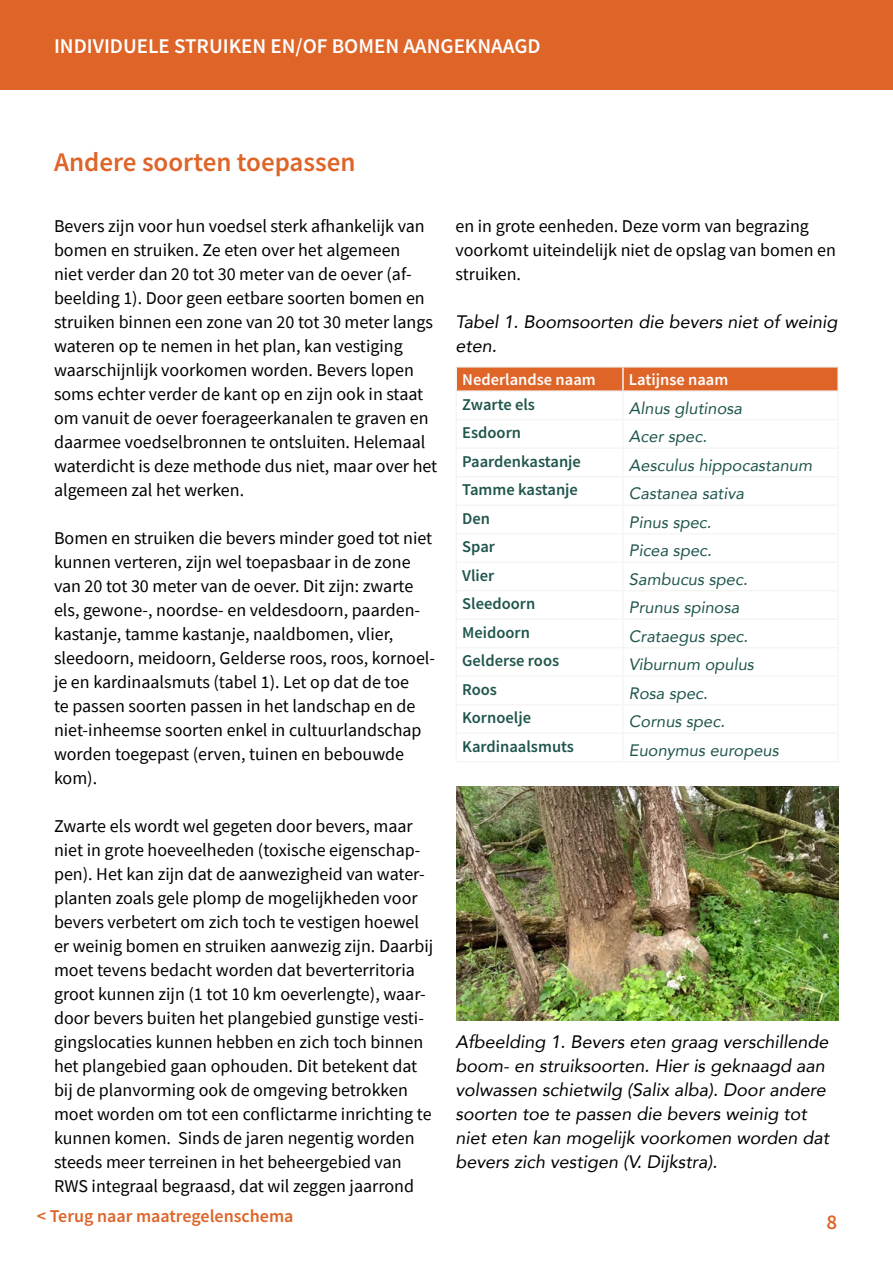
<style>
.page{position:relative;width:893px;height:1263px;background:#fff}
.page>*{position:absolute;margin:0;border:0;box-sizing:border-box;transform-origin:0 0}
.t1{font:600 27px "Source Sans Pro";color:#de6428}
.t2{font:600 21px "Source Sans Pro";color:#fff}
.t3{font:600 21px "Source Sans Pro";color:#de6428}
.t4{font:18px/24px "Source Sans Pro";color:#000}
.t5{font:italic 18px/24px "Avenir";color:#000}
.t6{font:600 18px "Source Sans Pro";color:#de6428}
.t7{font:italic 16.5px "Avenir";color:#1f554d}
.t8{font:600 16.5px "Source Sans Pro";color:#1f554d}
.t9{font:600 16.5px "Source Sans Pro";color:#fff}
.t10{font:600 16.5px "Source Sans Pro";color:#fff}
</style>
<div class="page">
<div style="left:0;top:0;width:893px;height:89px;background:#de6428"></div>
<img style="left:456px;top:786px;width:383px;height:234px">
<div style="left:457px;top:368px;width:380px;height:22px;background:#de6428"></div>
<hr style="left:455px;top:366px;width:168px;height:2px;background:#f5f6f4">
<hr style="left:455px;top:368px;width:2px;height:22px;background:#f5f6f4">
<hr style="left:623px;top:366px;width:216px;height:2px;background:#f5f6f4">
<hr style="left:622px;top:368px;width:2px;height:22px;background:#f5f6f4">
<hr style="left:837px;top:368px;width:2px;height:22px;background:#f5f6f4">
<hr style="left:455px;top:390px;width:168px;height:2px;background:#f5f6f4">
<hr style="left:455px;top:392px;width:2px;height:27px;background:#f5f6f4">
<hr style="left:623px;top:390px;width:216px;height:2px;background:#f5f6f4">
<hr style="left:622px;top:392px;width:2px;height:27px;background:#f5f6f4">
<hr style="left:837px;top:392px;width:2px;height:27px;background:#f5f6f4">
<hr style="left:455px;top:419px;width:168px;height:1px;background:#f5f6f4">
<hr style="left:455px;top:420px;width:2px;height:27px;background:#f5f6f4">
<hr style="left:623px;top:419px;width:216px;height:1px;background:#f5f6f4">
<hr style="left:622px;top:420px;width:2px;height:27px;background:#f5f6f4">
<hr style="left:837px;top:420px;width:2px;height:27px;background:#f5f6f4">
<hr style="left:455px;top:447px;width:168px;height:2px;background:#f5f6f4">
<hr style="left:455px;top:449px;width:2px;height:27px;background:#f5f6f4">
<hr style="left:623px;top:447px;width:216px;height:2px;background:#f5f6f4">
<hr style="left:622px;top:449px;width:2px;height:27px;background:#f5f6f4">
<hr style="left:837px;top:449px;width:2px;height:27px;background:#f5f6f4">
<hr style="left:455px;top:476px;width:168px;height:1px;background:#f5f6f4">
<hr style="left:455px;top:477px;width:2px;height:27px;background:#f5f6f4">
<hr style="left:623px;top:476px;width:216px;height:1px;background:#f5f6f4">
<hr style="left:622px;top:477px;width:2px;height:27px;background:#f5f6f4">
<hr style="left:837px;top:477px;width:2px;height:27px;background:#f5f6f4">
<hr style="left:455px;top:504px;width:168px;height:2px;background:#f5f6f4">
<hr style="left:455px;top:506px;width:2px;height:27px;background:#f5f6f4">
<hr style="left:623px;top:504px;width:216px;height:2px;background:#f5f6f4">
<hr style="left:622px;top:506px;width:2px;height:27px;background:#f5f6f4">
<hr style="left:837px;top:506px;width:2px;height:27px;background:#f5f6f4">
<hr style="left:455px;top:533px;width:168px;height:1px;background:#f5f6f4">
<hr style="left:455px;top:534px;width:2px;height:27px;background:#f5f6f4">
<hr style="left:623px;top:533px;width:216px;height:1px;background:#f5f6f4">
<hr style="left:622px;top:534px;width:2px;height:27px;background:#f5f6f4">
<hr style="left:837px;top:534px;width:2px;height:27px;background:#f5f6f4">
<hr style="left:455px;top:561px;width:168px;height:2px;background:#f5f6f4">
<hr style="left:455px;top:563px;width:2px;height:27px;background:#f5f6f4">
<hr style="left:623px;top:561px;width:216px;height:2px;background:#f5f6f4">
<hr style="left:622px;top:563px;width:2px;height:27px;background:#f5f6f4">
<hr style="left:837px;top:563px;width:2px;height:27px;background:#f5f6f4">
<hr style="left:455px;top:590px;width:168px;height:1px;background:#f5f6f4">
<hr style="left:455px;top:591px;width:2px;height:27px;background:#f5f6f4">
<hr style="left:623px;top:590px;width:216px;height:1px;background:#f5f6f4">
<hr style="left:622px;top:591px;width:2px;height:27px;background:#f5f6f4">
<hr style="left:837px;top:591px;width:2px;height:27px;background:#f5f6f4">
<hr style="left:455px;top:618px;width:168px;height:2px;background:#f5f6f4">
<hr style="left:455px;top:620px;width:2px;height:27px;background:#f5f6f4">
<hr style="left:623px;top:618px;width:216px;height:2px;background:#f5f6f4">
<hr style="left:622px;top:620px;width:2px;height:27px;background:#f5f6f4">
<hr style="left:837px;top:620px;width:2px;height:27px;background:#f5f6f4">
<hr style="left:455px;top:647px;width:168px;height:1px;background:#f5f6f4">
<hr style="left:455px;top:648px;width:2px;height:27px;background:#f5f6f4">
<hr style="left:623px;top:647px;width:216px;height:1px;background:#f5f6f4">
<hr style="left:622px;top:648px;width:2px;height:27px;background:#f5f6f4">
<hr style="left:837px;top:648px;width:2px;height:27px;background:#f5f6f4">
<hr style="left:455px;top:675px;width:168px;height:2px;background:#f5f6f4">
<hr style="left:455px;top:677px;width:2px;height:27px;background:#f5f6f4">
<hr style="left:623px;top:675px;width:216px;height:2px;background:#f5f6f4">
<hr style="left:622px;top:677px;width:2px;height:27px;background:#f5f6f4">
<hr style="left:837px;top:677px;width:2px;height:27px;background:#f5f6f4">
<hr style="left:455px;top:704px;width:168px;height:1px;background:#f5f6f4">
<hr style="left:455px;top:705px;width:2px;height:27px;background:#f5f6f4">
<hr style="left:623px;top:704px;width:216px;height:1px;background:#f5f6f4">
<hr style="left:622px;top:705px;width:2px;height:27px;background:#f5f6f4">
<hr style="left:837px;top:705px;width:2px;height:27px;background:#f5f6f4">
<hr style="left:455px;top:732px;width:168px;height:2px;background:#f5f6f4">
<hr style="left:455px;top:734px;width:2px;height:27px;background:#f5f6f4">
<hr style="left:623px;top:732px;width:216px;height:2px;background:#f5f6f4">
<hr style="left:622px;top:734px;width:2px;height:27px;background:#f5f6f4">
<hr style="left:837px;top:734px;width:2px;height:27px;background:#f5f6f4">
<hr style="left:455px;top:761px;width:168px;height:1px;background:#f5f6f4">
<hr style="left:623px;top:761px;width:216px;height:1px;background:#f5f6f4">
<p class="t2" style="left:54px;top:32px;width:488px">INDIVIDUELE STRUIKEN EN/OF BOMEN AANGEKNAAGD</p>
<h1 class="t1" style="left:54px;top:145px;width:303px">Andere soorten toepassen</h1>
<p class="t4" style="left:54px;top:214px;width:385px">Bevers zijn voor hun voedsel sterk afhankelijk van bomen en struiken. Ze eten over het algemeen<br>niet verder dan 20 tot 30 meter van de oever (af&shy;beelding 1). Door geen eetbare soorten bomen en struiken binnen een zone van 20 tot 30 meter langs wateren op te nemen in het plan, kan vestiging waarschijnlijk voorkomen worden. Bevers lopen soms echter verder de kant op en zijn ook in staat om vanuit de oever foerageerkanalen te graven en daarmee voedselbronnen te ontsluiten. Helemaal waterdicht is deze methode dus niet, maar over het algemeen zal het werken.</p>
<p class="t4" style="left:54px;top:526px;width:383px">Bomen en struiken die bevers minder goed tot niet kunnen verteren, zijn wel toepasbaar in de zone van 20 tot 30 meter van de oever. Dit zijn: zwarte els, gewone-, noordse- en veldesdoorn, paarden&shy;kastanje, tamme kastanje, naaldbomen, vlier, sleedoorn, meidoorn, Gelderse roos, roos, kornoel&shy;je en kardinaalsmuts (tabel 1). Let op dat de toe<br>te passen soorten passen in het landschap en de niet-inheemse soorten enkel in cultuurlandschap worden toegepast (erven, tuinen en bebouwde kom).</p>
<p class="t4" style="left:54px;top:814px;width:381px">Zwarte els wordt wel gegeten door bevers, maar niet in grote hoeveelheden (toxische eigenschap&shy;pen). Het kan zijn dat de aanwezigheid van water&shy;planten zoals gele plomp de mogelijkheden voor bevers verbetert om zich toch te vestigen hoewel er weinig bomen en struiken aanwezig zijn. Daarbij moet tevens bedacht worden dat beverterritoria groot kunnen zijn (1 tot 10 km oeverlengte), waar&shy;door bevers buiten het plangebied gunstige vesti&shy;gingslocaties kunnen hebben en zich toch binnen het plangebied gaan ophouden. Dit betekent dat bij de planvorming ook de omgeving betrokken moet worden om tot een conflictarme inrichting te kunnen komen. Sinds de jaren negentig worden steeds meer terreinen in het beheergebied van RWS integraal begraasd, dat wil zeggen jaarrond</p>
<p class="t6" style="left:37px;top:1205px;width:258px">&lt; Terug naar maatregelenschema</p>
<p class="t4" style="left:455px;top:213px;width:382px">en in grote eenheden. Deze vorm van begrazing voorkomt uiteindelijk niet de opslag van bomen en struiken.</p>
<p class="t5" style="left:455px;top:309px;width:383px">Tabel 1. Boomsoorten die bevers niet of weinig eten.</p>
<p class="t9" style="left:462px;top:369px;width:135px">Nederlandse naam</p>
<p class="t10" style="left:629px;top:369px;width:101px">Latijnse naam</p>
<p class="t8" style="left:462px;top:393px;width:74px">Zwarte els</p>
<p class="t7" style="left:629px;top:398px;width:115px">Alnus glutinosa</p>
<p class="t8" style="left:462px;top:422px;width:60px">Esdoorn</p>
<p class="t7" style="left:629px;top:426px;width:79px">Acer spec.</p>
<p class="t8" style="left:462px;top:450px;width:120px">Paardenkastanje</p>
<p class="t7" style="left:629px;top:455px;width:185px">Aesculus hippocastanum</p>
<p class="t8" style="left:462px;top:479px;width:117px">Tamme kastanje</p>
<p class="t7" style="left:629px;top:483px;width:116px">Castanea sativa</p>
<p class="t8" style="left:462px;top:507px;width:29px">Den</p>
<p class="t7" style="left:629px;top:512px;width:84px">Pinus spec.</p>
<p class="t8" style="left:462px;top:536px;width:34px">Spar</p>
<p class="t7" style="left:629px;top:540px;width:84px">Picea spec.</p>
<p class="t8" style="left:462px;top:564px;width:34px">Vlier</p>
<p class="t7" style="left:629px;top:569px;width:120px">Sambucus spec.</p>
<p class="t8" style="left:462px;top:593px;width:75px">Sleedoorn</p>
<p class="t7" style="left:629px;top:597px;width:112px">Prunus spinosa</p>
<p class="t8" style="left:462px;top:621px;width:69px">Meidoorn</p>
<p class="t7" style="left:629px;top:626px;width:121px">Crataegus spec.</p>
<p class="t8" style="left:462px;top:650px;width:98px">Gelderse roos</p>
<p class="t7" style="left:629px;top:654px;width:127px">Viburnum opulus</p>
<p class="t8" style="left:462px;top:678px;width:36px">Roos</p>
<p class="t7" style="left:629px;top:683px;width:80px">Rosa spec.</p>
<p class="t8" style="left:462px;top:707px;width:70px">Kornoelje</p>
<p class="t7" style="left:629px;top:711px;width:98px">Cornus spec.</p>
<p class="t8" style="left:462px;top:735px;width:113px">Kardinaalsmuts</p>
<p class="t7" style="left:629px;top:740px;width:151px">Euonymus europeus</p>
<p class="t5" style="left:455px;top:1029px;width:375px">Afbeelding 1. Bevers eten graag verschillende boom- en struiksoorten. Hier is geknaagd aan volwassen schietwilg (Salix alba). Door andere soorten toe te passen die bevers weinig tot niet eten kan mogelijk voorkomen worden dat bevers zich vestigen (V. Dijkstra).</p>
<p class="t3" style="left:826px;top:1208px;width:12px">8</p>
</div>
